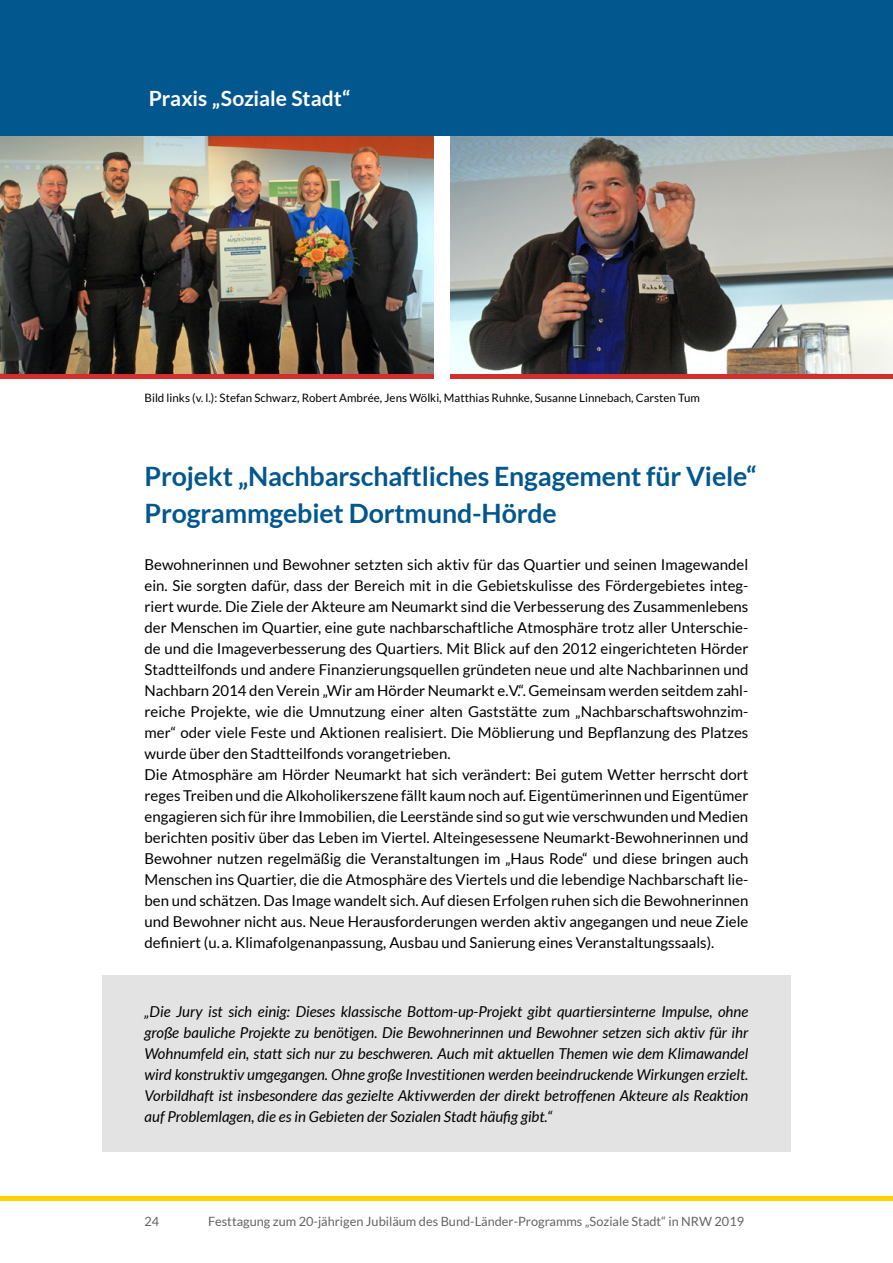
<style>
.page{position:relative;width:893px;height:1263px;background:#fff}
.page>*{position:absolute;margin:0;border:0;box-sizing:border-box;transform-origin:0 0}
.t1{font:700 26.7px/37.5px "Lato";letter-spacing:-.005em;color:#02578f}
.t2{font:700 21px "Lato";letter-spacing:-.005em;color:#fff}
.t3{font:15px/21px "Lato";color:#000}
.t4{font:italic 15px/21px "Lato";color:#000;text-align:justify}
.t5{font:12.75px "Lato";color:#646363}
.t6{font:11.55px "Lato";color:#000}
</style>
<div class="page">
<div style="left:0;top:1196px;width:893px;height:5px;background:#fed000"></div>
<img style="left:0;top:136px;width:434px;height:238px">
<hr style="left:0;top:374px;width:434px;height:4px;background:#d42d2e">
<img style="left:451px;top:136px;width:442px;height:238px">
<hr style="left:451px;top:374px;width:442px;height:4px;background:#d42d2e">
<div style="left:102px;top:975px;width:689px;height:176px;background:#e3e3e3"></div>
<div style="left:0;top:0;width:893px;height:136px;background:#02578f"></div>
<h2 class="t2" style="left:149px;top:86px;width:203px">Praxis „Soziale Stadt“</h2>
<p class="t6" style="left:145px;top:391px;width:557px">Bild links (v. l.): Stefan Schwarz, Robert Ambrée, Jens Wölki, Matthias Ruhnke, Susanne Linnebach, Carsten Tum</p>
<h1 class="t1" style="left:145px;top:457px;width:613px">Projekt „Nachbarschaftliches Engagement für Viele“<br>Programmgebiet Dortmund-Hörde</h1>
<p class="t3" style="left:145px;top:554px;width:605px">Bewohnerinnen und Bewohner setzten sich aktiv für das Quartier und seinen Imagewandel ein. Sie sorgten dafür, dass der Bereich mit in die Gebietskulisse des Fördergebietes integ&shy;riert wurde. Die Ziele der Akteure am Neumarkt sind die Verbesserung des Zusammenlebens der Menschen im Quartier, eine gute nachbarschaftliche Atmosphäre trotz aller Unterschie&shy;de und die Imageverbesserung des Quartiers. Mit Blick auf den 2012 eingerichteten Hörder Stadtteilfonds und andere Finanzierungsquellen gründeten neue und alte Nachbarinnen und Nachbarn 2014 den Verein „Wir am Hörder Neumarkt e.V.“. Gemeinsam werden seitdem zahl&shy;reiche Projekte, wie die Umnutzung einer alten Gaststätte zum „Nachbarschaftswohnzim&shy;mer“ oder viele Feste und Aktionen realisiert. Die Möblierung und Bepflanzung des Platzes wurde über den Stadtteilfonds vorangetrieben.<br>Die Atmosphäre am Hörder Neumarkt hat sich verändert: Bei gutem Wetter herrscht dort reges Treiben und die Alkoholikerszene fällt kaum noch auf. Eigentümerinnen und Eigentümer engagieren sich für ihre Immobilien, die Leerstände sind so gut wie verschwunden und Medien berichten positiv über das Leben im Viertel. Alteingesessene Neumarkt-Bewohnerinnen und Bewohner nutzen regelmäßig die Veranstaltungen im „Haus Rode“ und diese bringen auch Menschen ins Quartier, die die Atmosphäre des Viertels und die lebendige Nachbarschaft lie&shy;ben und schätzen. Das Image wandelt sich. Auf diesen Erfolgen ruhen sich die Bewohnerinnen und Bewohner nicht aus. Neue Herausforderungen werden aktiv angegangen und neue Ziele definiert (u.a. Klimafolgenanpassung, Ausbau und Sanierung eines Veranstaltungssaals).</p>
<p class="t4" style="left:145px;top:1001px;width:605px">„Die Jury ist sich einig: Dieses klassische Bottom-up-Projekt gibt quartiersinterne Impulse, ohne große bauliche Projekte zu benötigen. Die Bewohnerinnen und Bewohner setzen sich aktiv für ihr Wohnumfeld ein, statt sich nur zu beschweren. Auch mit aktuellen Themen wie dem Klimawandel wird konstruktiv umgegangen. Ohne große Investitionen werden beeindruckende Wirkungen erzielt.<br>Vorbildhaft ist insbesondere das gezielte Aktivwerden der direkt betroffenen Akteure als Reaktion auf Problemlagen, die es in Gebieten der Sozialen Stadt häufig gibt.“</p>
<p class="t5" style="left:145px;top:1214px;width:16px">24</p>
<p class="t5" style="left:208px;top:1214px;width:537px">Festtagung zum 20-jährigen Jubiläum des Bund-Länder-Programms „Soziale Stadt“ in NRW 2019</p>
</div>
